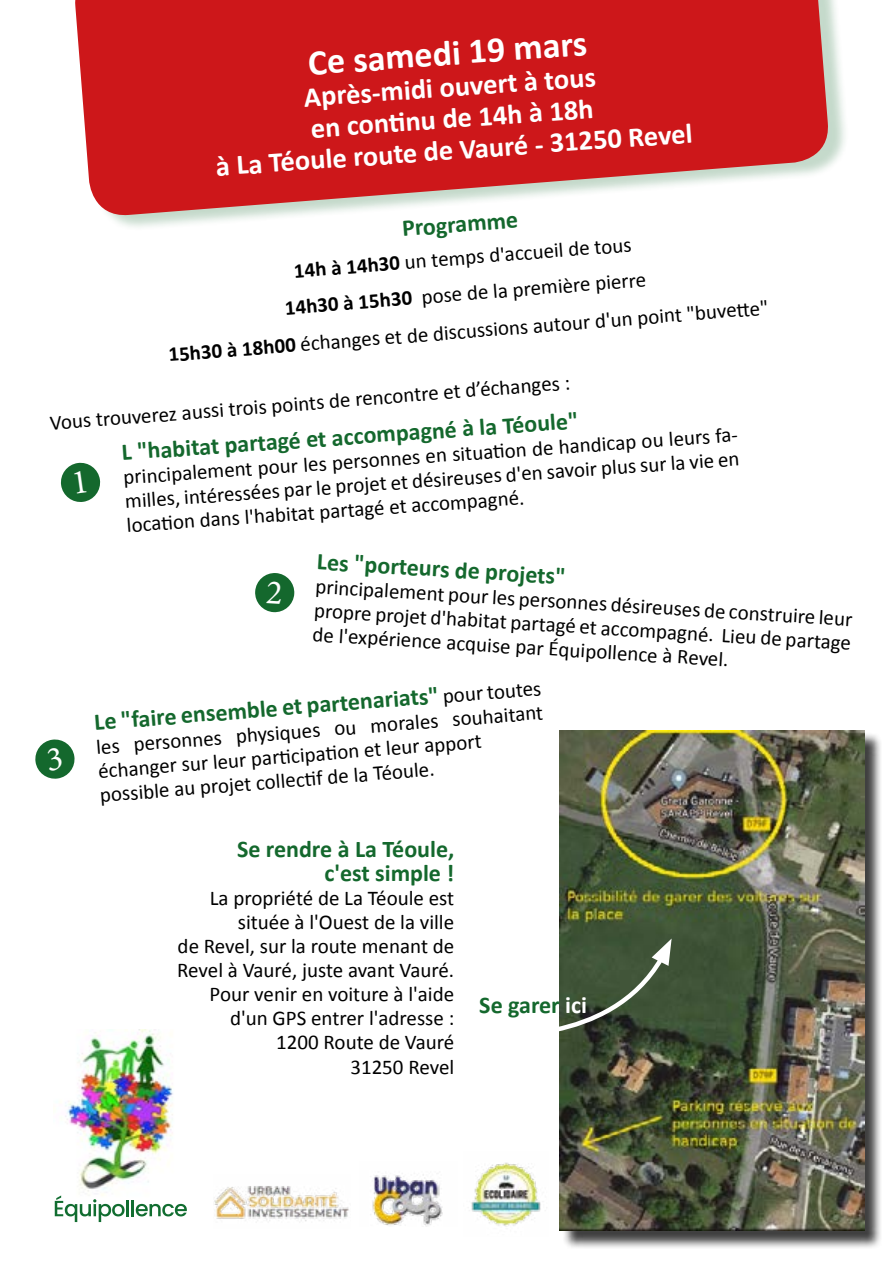
<style>
.page{position:relative;width:893px;height:1263px;background:#fff}
.page>*{position:absolute;margin:0;border:0;box-sizing:border-box;transform-origin:0 0}
.t1{font:700 36px "Calibri";color:#fff}
.t2{font:700 28.5px/31.5px "Calibri";color:#fff;text-align:center}
.t3{font:700 24px/24px "Calibri";color:#14682d;text-align:right}
.t4{font:21px/24.2px "Calibri";color:#000}
.s1{font-weight:700}
.s2{font-weight:400;font-size:21px;color:#000}
.s3{color:#fff}
</style>
<div class="page">
<div style="left:80px;top:0;width:768px;height:231px;background:#14682d;opacity:.25"></div>
<svg style="left:75px;top:0;width:756px;height:218px;background:#d1383a"></svg>
<img style="left:54px;top:1029px;width:119px;height:173px">
<svg style="left:55px;top:1195px;width:70px;height:27px"></svg>
<hr style="left:126px;top:1200px;width:3px;height:16px;background:#116d30">
<hr style="left:131px;top:1200px;width:3px;height:16px;background:#116d30">
<svg style="left:136px;top:1204px;width:51px;height:12px"></svg>
<div style="left:562px;top:732px;width:320px;height:516px;background:#000;opacity:.75"></div>
<img style="left:560px;top:730px;width:304px;height:500px">
<svg style="left:559px;top:938px;width:113px;height:110px;background:#475740"></svg>
<img style="left:214px;top:1186px;width:135px;height:35px">
<img style="left:370px;top:1174px;width:73px;height:52px">
<img style="left:471px;top:1162px;width:70px;height:65px">
<svg style="left:61px;top:462px;width:40px;height:40px"></svg>
<svg style="left:255px;top:573px;width:40px;height:40px"></svg>
<svg style="left:35px;top:739px;width:40px;height:40px"></svg>
<h1 class="t1" style="left:306px;top:40px;width:281px;rotate:-4deg">Ce samedi 19 mars</h1>
<h2 class="t2" style="left:210px;top:88px;width:479px;rotate:-4deg">Après-midi ouvert à tous<br>en conti nu de 14h à 18h<br>à La Téoule route de Vauré - 31250 Revel</h2>
<p class="t3" style="left:401px;top:216px;width:118px;rotate:-4deg">Programme</p>
<p class="t4" style="left:162px;top:260px;width:603px;line-height:36.8px;text-align:center;rotate:-4deg"><span class="s1">14h à 14h30</span> un temps d'accueil de tous<br><span class="s1">14h30 à 15h30</span> pose de la première pierre<br><span class="s1">15h30 à 18h00</span> échanges et de discussions autour d'un point "buvett e"</p>
<p class="t4" style="left:49px;top:409px;width:523px;rotate:-4deg">Vous trouverez aussi trois points de rencontre et d’échanges :</p>
<p class="t3" style="left:121px;top:440px;width:459px;rotate:-4deg">L "habitat partagé et accompagné à la Téoule"</p>
<p class="t4" style="left:123px;top:465px;width:621px;rotate:-4deg">principalement pour les personnes en situati on de handicap ou leurs fa&shy;milles, intéressées par le projet et désireuses d'en savoir plus sur la vie en locati on dans l'habitat partagé et accompagné.</p>
<p class="t3" style="left:318px;top:548px;width:251px;rotate:4deg">Les "porteurs de projets"</p>
<p class="t4" style="left:317px;top:572px;width:540px;text-align:justify;rotate:4deg">principalement pour les personnes désireuses de construire leur propre projet d'habitat partagé et accompagné. Lieu de partage de l'expérience acquise par Équipollence à Revel.</p>
<p class="t3" style="left:93px;top:709px;width:450px;rotate:-4deg">Le "faire ensemble et partenariats" <span class="s2">pour toutes</span></p>
<p class="t4" style="left:95px;top:733px;width:450px;rotate:-4deg">les personnes physiques ou morales souhaitant échanger sur leur parti cipati on et leur apport possible au projet collecti f de la Téoule.</p>
<p class="t3" style="left:237px;top:836px;width:219px">Se rendre à La Téoule, c'est simple !</p>
<p class="t4" style="left:177px;top:885px;width:279px;text-align:right">La propriété de La Téoule est située à l'Ouest de la ville<br>de Revel, sur la route menant de<br>Revel à Vauré, juste avant Vauré.<br>Pour venir en voiture à l'aide d'un GPS entrer l'adresse :<br>1200 Route de Vauré<br>31250 Revel</p>
<p class="t3" style="left:479px;top:993px;width:109px">Se garer <span class="s3">ici</span></p>
</div>
